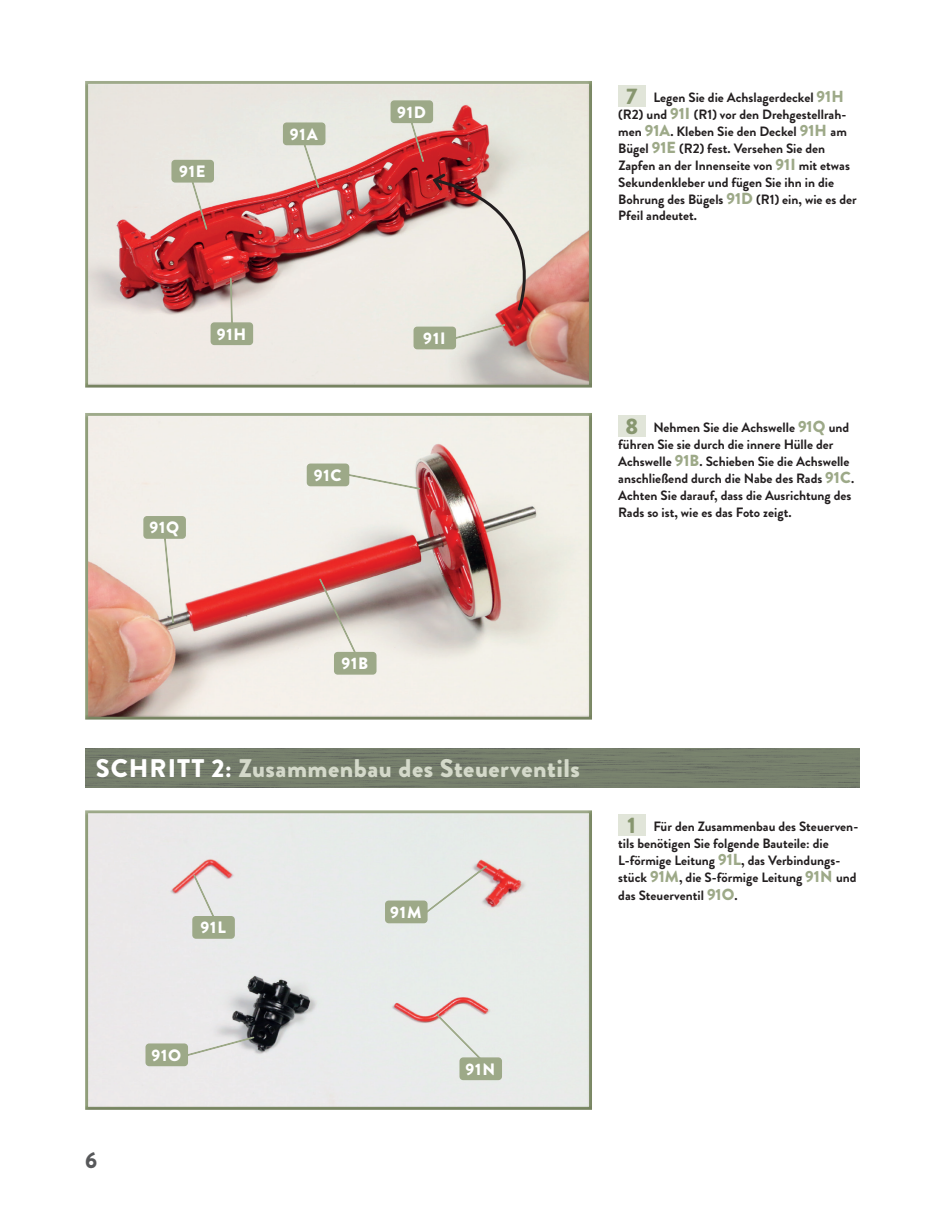
<style>
.page{position:relative;width:936px;height:1212px;background:#fff}
.page>*{position:absolute;margin:0;border:0;box-sizing:border-box;transform-origin:0 0}
.t1{font:900 25.5px "Brandon Grotesque";letter-spacing:.02em;color:#d4d9ca}
.t2{font:900 22.5px "Brandon Grotesque";color:#57585a}
.t3{font:900 16.5px "Brandon Grotesque";letter-spacing:.055em;color:#fff}
.t4{font:700 13.5px/17px "Brandon Grotesque";color:#231f20}
.s1{font-weight:900;font-size:22.5px;color:#87966f}
.s2{font-weight:900;font-size:16.05px;color:#9da988}
.s3{color:#fff}
</style>
<div class="page">
<div style="left:618px;top:815px;width:27px;height:21px;background:#e1e5d9"></div>
<div style="left:85px;top:809px;width:508px;height:301px;background:#231f20;opacity:.15"></div>
<img style="left:85px;top:748px;width:774px;height:40px">
<svg style="left:412px;top:864px;width:77px;height:60px"></svg>
<div style="left:386px;top:901px;width:41px;height:21px;background:#9da988;border-radius:3px"></div>
<div style="left:385px;top:900px;width:42px;height:23px;border:2px solid #9da988;border-radius:3px"></div>
<svg style="left:190px;top:871px;width:29px;height:56px"></svg>
<div style="left:193px;top:917px;width:41px;height:21px;background:#9da988;border-radius:3px"></div>
<div style="left:192px;top:916px;width:43px;height:23px;border:2px solid #9da988;border-radius:3px"></div>
<div style="left:618px;top:85px;width:27px;height:21px;background:#e1e5d9"></div>
<div style="left:85px;top:80px;width:508px;height:308px;background:#231f20;opacity:.15"></div>
<svg style="left:446px;top:321px;width:62px;height:21px"></svg>
<div style="left:414px;top:327px;width:41px;height:22px;background:#9da988;border-radius:3px"></div>
<div style="left:413px;top:327px;width:43px;height:22px;border:2px solid #9da988;border-radius:3px"></div>
<div style="left:618px;top:416px;width:27px;height:21px;background:#e1e5d9"></div>
<div style="left:85px;top:412px;width:508px;height:308px;background:#231f20;opacity:.15"></div>
<svg style="left:229px;top:276px;width:6px;height:46px"></svg>
<div style="left:211px;top:323px;width:41px;height:21px;background:#9da988;border-radius:3px"></div>
<div style="left:210px;top:322px;width:43px;height:23px;border:2px solid #9da988;border-radius:3px"></div>
<svg style="left:430px;top:171px;width:125px;height:141px"></svg>
<svg style="left:318px;top:577px;width:47px;height:92px"></svg>
<div style="left:335px;top:653px;width:41px;height:21px;background:#9da988;border-radius:3px"></div>
<div style="left:334px;top:652px;width:42px;height:23px;border:2px solid #9da988;border-radius:3px"></div>
<svg style="left:161px;top:539px;width:14px;height:85px"></svg>
<div style="left:144px;top:517px;width:41px;height:21px;background:#9da988;border-radius:3px"></div>
<div style="left:143px;top:516px;width:43px;height:23px;border:2px solid #9da988;border-radius:3px"></div>
<svg style="left:298px;top:145px;width:23px;height:45px"></svg>
<div style="left:284px;top:123px;width:41px;height:21px;background:#9da988;border-radius:3px"></div>
<div style="left:283px;top:122px;width:42px;height:23px;border:2px solid #9da988;border-radius:3px"></div>
<svg style="left:406px;top:123px;width:19px;height:40px"></svg>
<div style="left:391px;top:101px;width:41px;height:21px;background:#9da988;border-radius:3px"></div>
<div style="left:390px;top:100px;width:43px;height:23px;border:2px solid #9da988;border-radius:3px"></div>
<svg style="left:185px;top:183px;width:23px;height:48px"></svg>
<div style="left:172px;top:161px;width:41px;height:21px;background:#9da988;border-radius:3px"></div>
<div style="left:171px;top:160px;width:43px;height:23px;border:2px solid #9da988;border-radius:3px"></div>
<svg style="left:336px;top:470px;width:87px;height:21px"></svg>
<div style="left:307px;top:464px;width:41px;height:21px;background:#9da988;border-radius:3px"></div>
<div style="left:307px;top:463px;width:42px;height:23px;border:2px solid #9da988;border-radius:3px"></div>
<svg style="left:434px;top:1011px;width:51px;height:53px"></svg>
<div style="left:460px;top:1058px;width:41px;height:21px;background:#9da988;border-radius:3px"></div>
<div style="left:459px;top:1057px;width:43px;height:23px;border:2px solid #9da988;border-radius:3px"></div>
<svg style="left:170px;top:1034px;width:88px;height:27px"></svg>
<div style="left:146px;top:1044px;width:41px;height:21px;background:#9da988;border-radius:3px"></div>
<div style="left:145px;top:1043px;width:43px;height:23px;border:2px solid #9da988;border-radius:3px"></div>
<p class="t3" style="left:179px;top:160px;width:28px">91E</p>
<p class="t3" style="left:290px;top:122px;width:29px">91A</p>
<p class="t3" style="left:397px;top:100px;width:30px">91D</p>
<p class="t3" style="left:217px;top:322px;width:31px">91H</p>
<p class="t3" style="left:149px;top:516px;width:31px">91Q</p>
<p class="t3" style="left:314px;top:463px;width:29px">91C</p>
<p class="t3" style="left:423px;top:326px;width:24px">91I</p>
<p class="t4" style="left:618px;top:89px;width:240px;text-indent:8px"><span class="s1">7</span> Legen Sie die Achslagerdeckel <span class="s2">91H </span>(R2) und <span class="s2">91I</span> (R1) vor den Drehgestellrah&shy;men <span class="s2">91A</span>. Kleben Sie den Deckel <span class="s2">91H</span> am Bügel <span class="s2">91E</span> (R2) fest. Versehen Sie den Zapfen an der Innenseite von <span class="s2">91I</span> mit etwas Sekundenkleber und fügen Sie ihn in die Bohrung des Bügels <span class="s2">91D</span> (R1) ein, wie es der Pfeil andeutet.</p>
<p class="t4" style="left:618px;top:419px;width:237px;text-indent:7px"><span class="s1">8</span> Nehmen Sie die Achswelle <span class="s2">91Q</span> und führen Sie sie durch die innere Hülle der Achswelle <span class="s2">91B</span>. Schieben Sie die Achswelle anschließend durch die Nabe des Rads <span class="s2">91C</span>.<br>Achten Sie darauf, dass die Ausrichtung des Rads so ist, wie es das Foto zeigt.</p>
<p class="t3" style="left:341px;top:652px;width:28px">91B</p>
<h1 class="t1" style="left:96px;top:750px;width:485px"><span class="s3">SCHRITT 2:</span> Zusammenbau des Steuerventils</h1>
<p class="t3" style="left:200px;top:916px;width:27px">91L</p>
<p class="t3" style="left:390px;top:900px;width:33px">91M</p>
<p class="t4" style="left:618px;top:818px;width:241px;text-indent:9px"><span class="s1">1</span> Für den Zusammenbau des Steuerven&shy;tils benötigen Sie folgende Bauteile: die L-förmige Leitung <span class="s2">91L</span>, das Verbindungs&shy;stück <span class="s2">91M</span>, die S-förmige Leitung <span class="s2">91N</span> und das Steuerventil <span class="s2">91O</span>.</p>
<h2 class="t2" style="left:85px;top:1144px;width:14px">6</h2>
<p class="t3" style="left:151px;top:1043px;width:31px">91O</p>
<p class="t3" style="left:465px;top:1057px;width:31px">91N</p>
</div>
